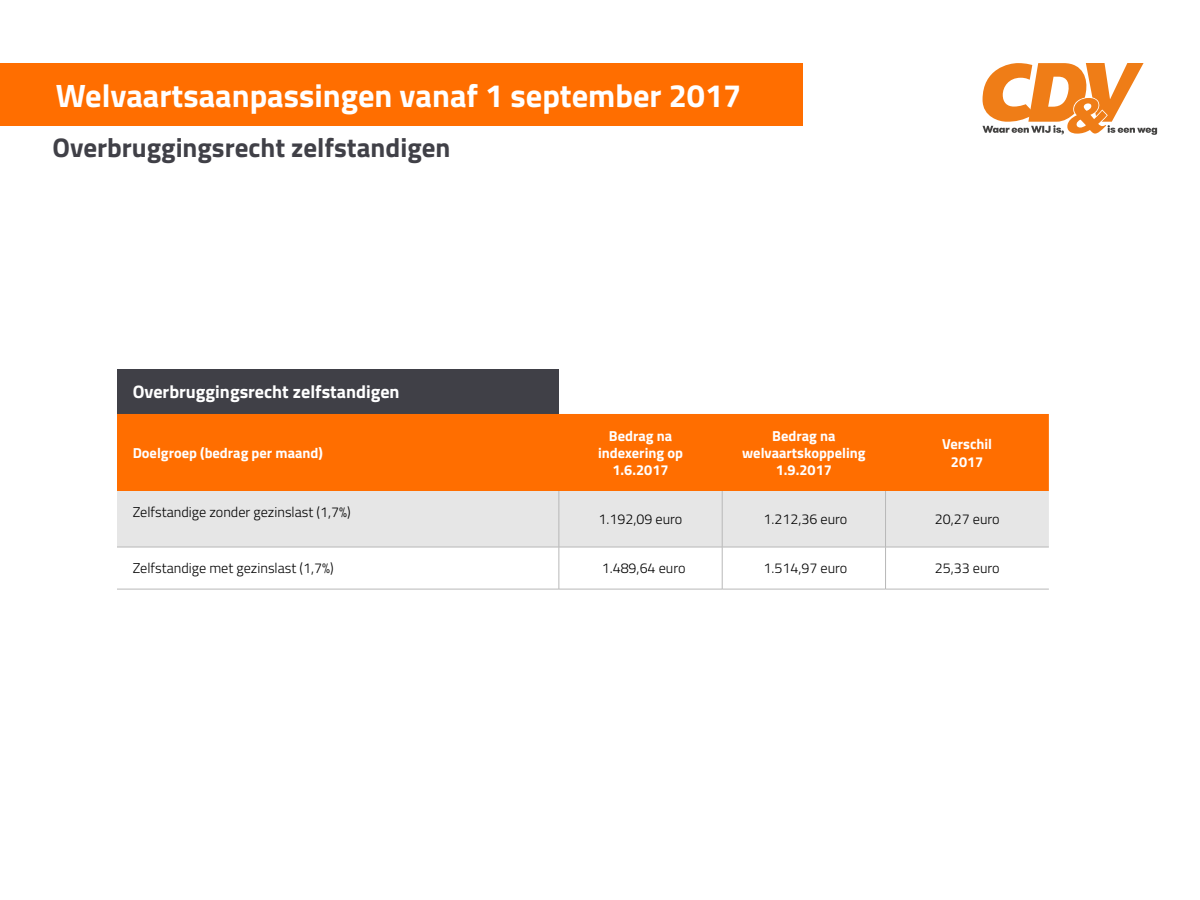
<style>
.page{position:relative;width:1200px;height:900px;background:#fff}
.page>*{position:absolute;margin:0;border:0;box-sizing:border-box;transform-origin:0 0}
.t1{font:700 32.4px "Titillium";color:#fff}
.t2{font:700 27px "Titillium";color:#404047}
.t3{font:700 18.15px "Titillium";color:#fff}
.t4{font:700 14.55px/17.4px "Titillium";color:#fff;text-align:center}
.t5{font:300 14.25px "Titillium";color:#000}
</style>
<div class="page">
<div style="left:0;top:63px;width:802px;height:63px;background:#ff6e00"></div>
<svg style="left:982px;top:63px;width:175px;height:72px"></svg>
<div style="left:117px;top:369px;width:442px;height:45px;background:#404047"></div>
<div style="left:117px;top:414px;width:932px;height:77px;background:#ff6e00"></div>
<div style="left:117px;top:491px;width:932px;height:56px;background:#e6e6e6"></div>
<hr style="left:559px;top:491px;width:1px;height:56px;background:#b8b8b8">
<hr style="left:722px;top:491px;width:1px;height:56px;background:#b8b8b8">
<hr style="left:885px;top:491px;width:1px;height:56px;background:#b8b8b8">
<hr style="left:117px;top:547px;width:442px;height:1px;background:#b8b8b8">
<hr style="left:559px;top:547px;width:163px;height:1px;background:#b8b8b8">
<hr style="left:559px;top:547px;width:1px;height:42px;background:#b8b8b8">
<hr style="left:722px;top:547px;width:164px;height:1px;background:#b8b8b8">
<hr style="left:722px;top:547px;width:1px;height:42px;background:#b8b8b8">
<hr style="left:886px;top:547px;width:163px;height:1px;background:#b8b8b8">
<hr style="left:885px;top:547px;width:1px;height:42px;background:#b8b8b8">
<hr style="left:117px;top:589px;width:442px;height:1px;background:#b8b8b8">
<hr style="left:559px;top:589px;width:163px;height:1px;background:#b8b8b8">
<hr style="left:722px;top:589px;width:164px;height:1px;background:#b8b8b8">
<hr style="left:886px;top:589px;width:163px;height:1px;background:#b8b8b8">
<h1 class="t1" style="left:56px;top:71px;width:687px">Welvaartsaanpassingen vanaf 1 september 2017</h1>
<h2 class="t2" style="left:52px;top:127px;width:399px">Overbruggingsrecht zelfstandigen</h2>
<p class="t3" style="left:133px;top:378px;width:268px">Overbruggingsrecht zelfstandigen</p>
<p class="t4" style="left:133px;top:443px;width:192px">Doelgroep (bedrag per maand)</p>
<p class="t4" style="left:598px;top:426px;width:86px">Bedrag na indexering op<br>1.6.2017</p>
<p class="t4" style="left:742px;top:426px;width:125px">Bedrag na welvaartskoppeling<br>1.9.2017</p>
<p class="t4" style="left:942px;top:435px;width:52px">Verschil<br>2017</p>
<p class="t5" style="left:133px;top:502px;width:220px">Zelfstandige zonder gezinslast (1,7%)</p>
<p class="t5" style="left:599px;top:509px;width:85px">1.192,09 euro</p>
<p class="t5" style="left:764px;top:509px;width:85px">1.212,36 euro</p>
<p class="t5" style="left:935px;top:509px;width:66px">20,27 euro</p>
<p class="t5" style="left:133px;top:558px;width:203px">Zelfstandige met gezinslast (1,7%)</p>
<p class="t5" style="left:602px;top:558px;width:85px">1.489,64 euro</p>
<p class="t5" style="left:764px;top:558px;width:85px">1.514,97 euro</p>
<p class="t5" style="left:935px;top:558px;width:66px">25,33 euro</p>
</div>
